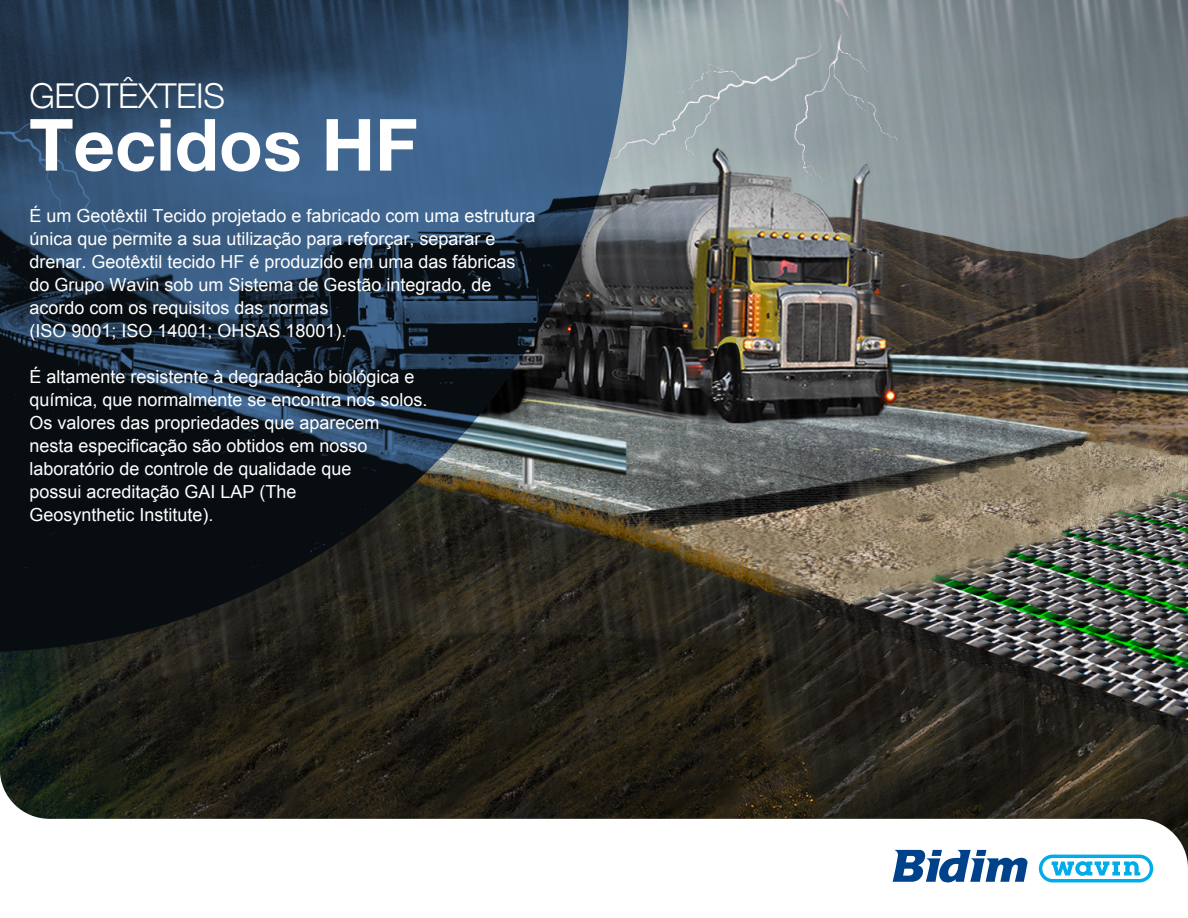
<style>
.page{position:relative;width:1188px;height:918px;background:#fff}
.page>*{position:absolute;margin:0;border:0;box-sizing:border-box;transform-origin:0 0}
.t1{font:700 72.15px "Helvetica Neue";color:#fff}
.t2{font:300 34.2px "Helvetica Neue";letter-spacing:-.01em;color:#fff}
.t3{font:18px/23.1px "Arial";color:#fff}
</style>
<div class="page">
<img style="left:0;top:0;width:1188px;height:769px">
<svg style="left:0;top:0;width:629px;height:652px;background:#273747"></svg>
<svg style="left:0;top:769px;width:1188px;height:114px"></svg>
<svg style="left:893px;top:850px;width:135px;height:33px"></svg>
<svg style="left:1039px;top:855px;width:114px;height:27px"></svg>
<h2 class="t2" style="left:29px;top:68px;width:197px">GEOTÊXTEIS</h2>
<h1 class="t1" style="left:29px;top:88px;width:390px">Tecidos HF</h1>
<p class="t3" style="left:29px;top:204px;width:508px">É um Geotêxtil Tecido projetado e fabricado com uma estrutura única que permite a sua utilização para reforçar, separar e drenar. Geotêxtil tecido HF é produzido em uma das fábricas do Grupo Wavin sob um Sistema de Gestão integrado, de acordo com os requisitos das normas<br>(ISO 9001; ISO 14001; OHSAS 18001).</p>
<p class="t3" style="left:29px;top:365px;width:400px">É altamente resistente à degradação biológica e química, que normalmente se encontra nos solos.<br>Os valores das propriedades que aparecem nesta especificação são obtidos em nosso laboratório de controle de qualidade que<br>possui acreditação GAI LAP (The<br>Geosynthetic Institute).</p>
</div>
